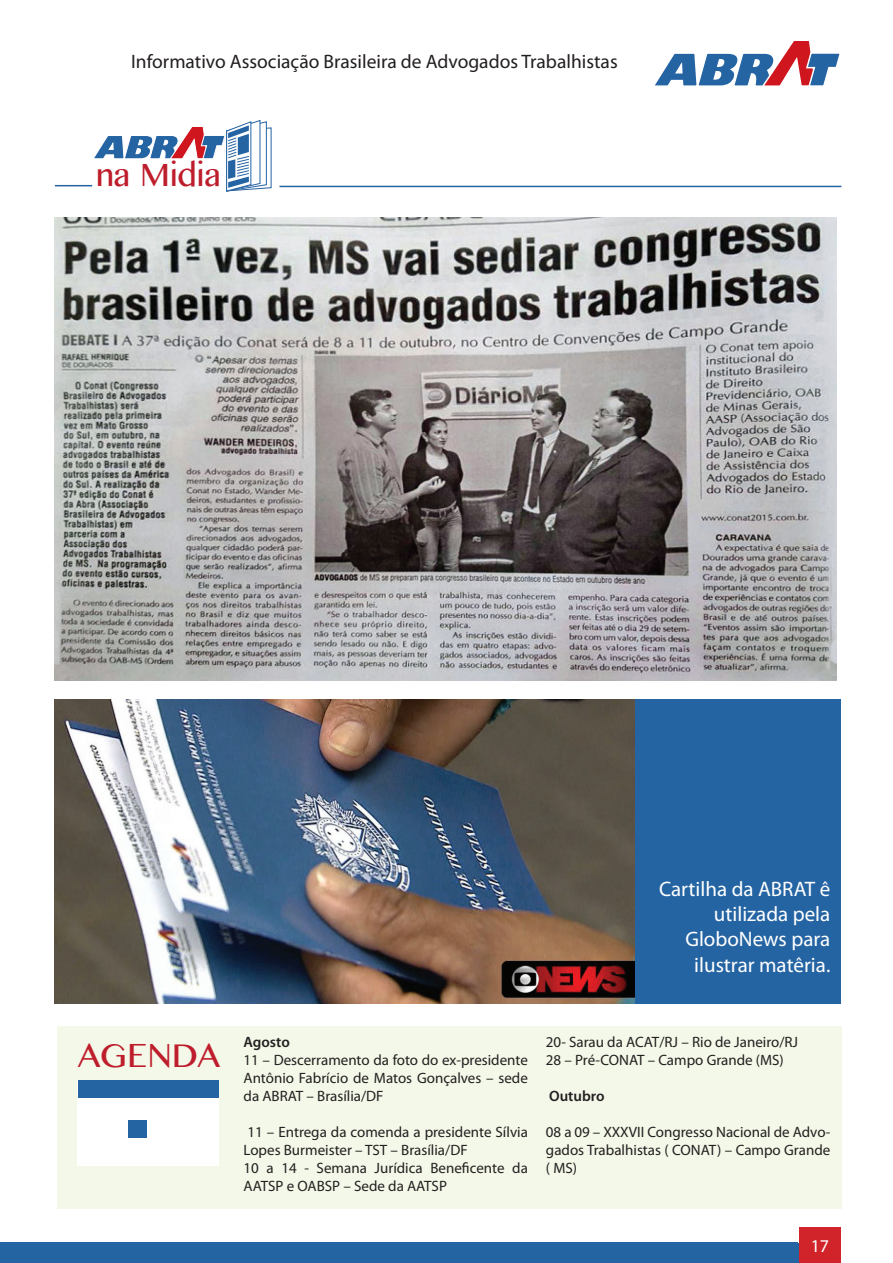
<style>
.page{position:relative;width:893px;height:1263px;background:#fff}
.page>*{position:absolute;margin:0;border:0;box-sizing:border-box;transform-origin:0 0}
.t1{font:33.45px "Oriya MN";color:#be1d2c}
.t2{font:32.1px "Oriya MN";color:#be1d2c}
.t3{font:21px/25.2px "Myriad Pro";color:#fff;text-align:right}
.t4{font:19.5px "Myriad Pro";color:#231f20}
.t5{font:18px "Myriad Pro";color:#fff}
.t6{font:15px/18px "Myriad Pro";color:#231f20;text-align:justify}
.t7{font:600 15px "Myriad Pro";color:#231f20}
</style>
<div class="page">
<svg style="left:655px;top:41px;width:185px;height:45px"></svg>
<div style="left:799px;top:1227px;width:41px;height:36px;background:#d1232a"></div>
<div style="left:0;top:1242px;width:797px;height:21px;background:#2564a3"></div>
<hr style="left:279px;top:186px;width:562px;height:1px;background:#2564a3">
<hr style="left:55px;top:185px;width:37px;height:1px;background:#2564a3">
<svg style="left:91px;top:120px;width:181px;height:72px"></svg>
<img style="left:55px;top:217px;width:781px;height:463px">
<div style="left:57px;top:1027px;width:784px;height:182px;background:#f3f8e8"></div>
<div style="left:78px;top:1080px;width:141px;height:85px;background:#fff"></div>
<div style="left:78px;top:1080px;width:140px;height:17px;background:#2564a3"></div>
<div style="left:128px;top:1120px;width:19px;height:18px;background:#2564a3"></div>
<img style="left:55px;top:699px;width:580px;height:305px">
<div style="left:635px;top:699px;width:205px;height:305px;background:#2564a3"></div>
<h3 class="t4" style="left:131px;top:50px;width:488px">Informativo Associação Brasileira de Advogados Trabalhistas</h3>
<h2 class="t2" style="left:96px;top:156px;width:127px">na Midia</h2>
<h3 class="t3" style="left:659px;top:876px;width:173px">Cartilha da ABRAT ê utilizada pela<br>GloboNews para ilustrar matêria.</h3>
<h1 class="t1" style="left:78px;top:1036px;width:144px">AGENDA</h1>
<p class="t7" style="left:244px;top:1032px;width:48px">Agosto</p>
<p class="t6" style="left:244px;top:1050px;width:286px">11 – Descerramento da foto do ex-presidente Antônio Fabrício de Matos Gonçalves – sede da ABRAT – Brasília/DF</p>
<p class="t6" style="left:244px;top:1122px;width:286px;text-align:left">11 – Entrega da comenda a presidente Sílvia Lopes Burmeister – TST – Brasília/DF<br>10 a 14 - Semana Jurídica Beneficente da AATSP e OABSP – Sede da AATSP</p>
<p class="t6" style="left:546px;top:1032px;width:254px">20- Sarau da ACAT/RJ – Rio de Janeiro/RJ<br>28 – Pré-CONAT – Campo Grande (MS)</p>
<p class="t7" style="left:549px;top:1086px;width:57px">Outubro</p>
<p class="t6" style="left:546px;top:1122px;width:286px">08 a 09 – XXXVII Congresso Nacional de Advo&shy;gados Trabalhistas ( CONAT) – Campo Grande ( MS)</p>
<p class="t5" style="left:811px;top:1235px;width:20px">17</p>
</div>
